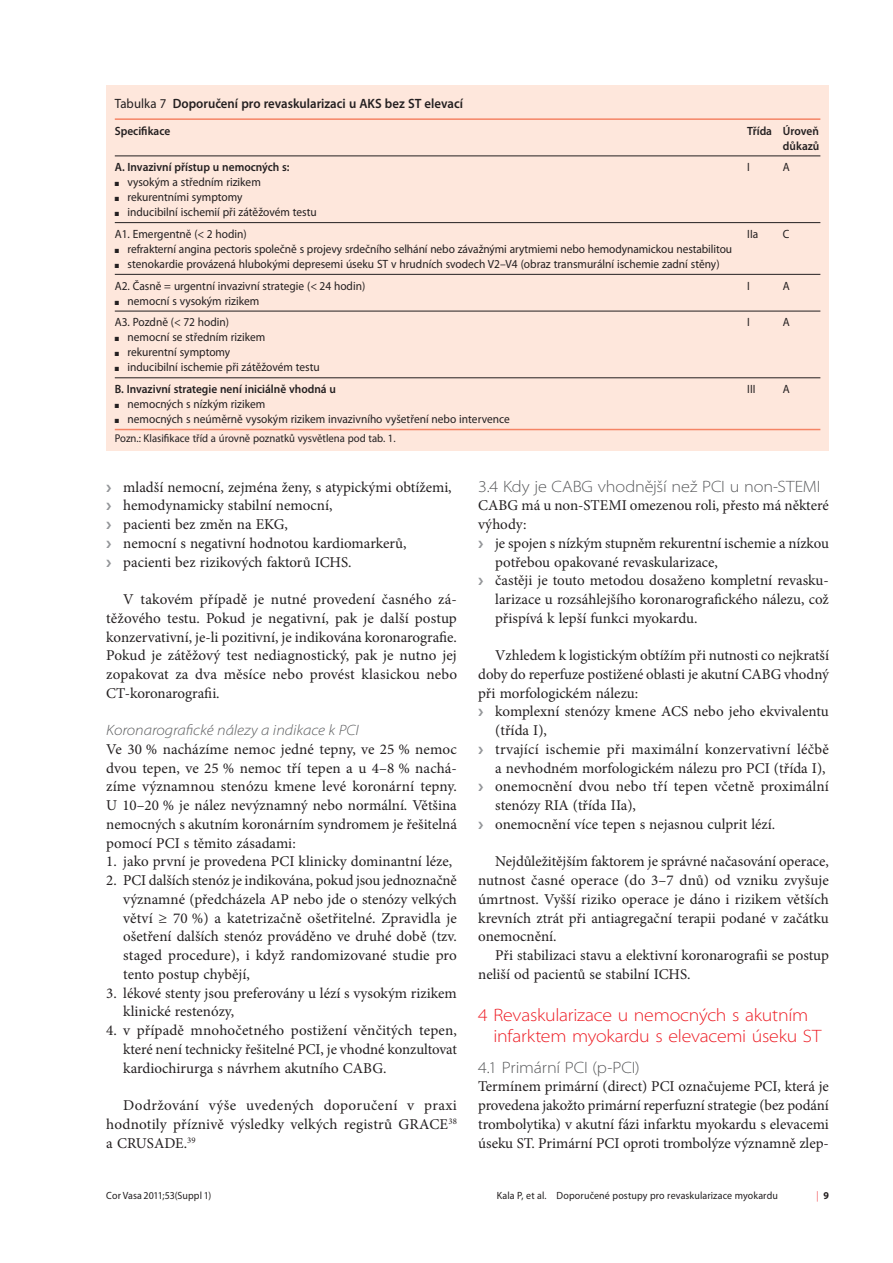
<style>
.page{position:relative;width:893px;height:1263px;background:#fff}
.page>*{position:absolute;margin:0;border:0;box-sizing:border-box;transform-origin:0 0}
.t1{font:300 semi-expanded 18px/21px "Myriad Pro";letter-spacing:-.015em;color:#ed1c24}
.t2{font:300 semi-expanded 16.5px "Myriad Pro";letter-spacing:-.01em;color:#58595b}
.t3{font:15px/18.8px "Minion Pro";color:#231f20;text-align:justify}
.t4{font:italic 300 semi-expanded 15px "Myriad Pro";color:#58595b}
.t5{font:600 13.5px "Myriad Pro";color:#231f20;scale:.95 1}
.t6{font:12px/15px "Myriad Pro";color:#231f20;scale:.95 1}
.t7{font:600 12px/15px "Myriad Pro";color:#231f20;text-align:right;scale:.95 1}
.t8{font:11.25px "Myriad Pro";color:#231f20;scale:.95 1}
.t9{font:10.5px "Myriad Pro";letter-spacing:.01em;color:#231f20;scale:.95 1}
.t10{font:300 10.5px "Myriad Pro";color:#ed1c24;scale:.95 1}
.s1{font-weight:400}
.s2{font-weight:700;color:#231f20}
</style>
<div class="page">
<div style="left:106px;top:85px;width:723px;height:366px;background:#fee7dc"></div>
<hr style="left:115px;top:222px;width:705px;height:1px;background:#231f20">
<hr style="left:115px;top:274px;width:705px;height:1px;background:#231f20">
<hr style="left:115px;top:311px;width:705px;height:1px;background:#231f20">
<hr style="left:115px;top:118px;width:705px;height:2px;background:#f58465">
<hr style="left:115px;top:156px;width:705px;height:1px;background:#231f20">
<hr style="left:115px;top:378px;width:705px;height:1px;background:#231f20">
<hr style="left:115px;top:429px;width:705px;height:1px;background:#f58465">
<p class="t5" style="left:115px;top:98px;width:368px"><span class="s1">Tabulka 7</span> Doporučení pro revaskularizaci u AKS bez ST elevací</p>
<p class="t7" style="left:115px;top:124px;width:60px">Specifikace</p>
<p class="t7" style="left:747px;top:124px;width:77px">Třída Úroveň důkazů</p>
<p class="t7" style="left:115px;top:161px;width:186px">A. Invazivní přístup u nemocných s:</p>
<p class="t6" style="left:128px;top:175px;width:201px">vysokým a středním rizikem rekurentními symptomy<br>inducibilní ischemií při zátěžovém testu</p>
<p class="t6" style="left:747px;top:161px;width:4px">I</p>
<p class="t6" style="left:783px;top:161px;width:9px">A</p>
<p class="t6" style="left:128px;top:227px;width:638px;text-indent:-13px">A1. Emergentně (&lt; 2 hodin)<br>refrakterní angina pectoris společně s projevy srdečního selhání nebo závažnými arytmiemi nebo hemodynamickou nestabilitou stenokardie provázená hlubokými depresemi úseku ST v hrudních svodech V2–V4 (obraz transmurální ischemie zadní stěny)</p>
<p class="t6" style="left:747px;top:227px;width:13px">IIa</p>
<p class="t6" style="left:783px;top:227px;width:8px">C</p>
<p class="t6" style="left:128px;top:279px;width:252px;text-indent:-13px">A2. Časně = urgentní invazivní strategie (&lt; 24 hodin) nemocní s vysokým rizikem</p>
<p class="t6" style="left:747px;top:279px;width:4px">I</p>
<p class="t6" style="left:783px;top:279px;width:9px">A</p>
<p class="t6" style="left:128px;top:316px;width:204px;text-indent:-13px">A3. Pozdně (&lt; 72 hodin)<br>nemocní se středním rizikem<br>rekurentní symptomy<br>inducibilní ischemie při zátěžovém testu</p>
<p class="t6" style="left:747px;top:316px;width:4px">I</p>
<p class="t6" style="left:783px;top:316px;width:9px">A</p>
<p class="t7" style="left:115px;top:382px;width:234px">B. Invazivní strategie není iniciálně vhodná u</p>
<p class="t6" style="left:128px;top:397px;width:404px">nemocných s nízkým rizikem<br>nemocných s neúměrně vysokým rizikem invazivního vyšetření nebo intervence</p>
<p class="t6" style="left:747px;top:382px;width:10px">III</p>
<p class="t6" style="left:783px;top:382px;width:9px">A</p>
<p class="t8" style="left:115px;top:434px;width:297px">Pozn.: Klasifikace tříd a úrovně poznatků vysvětlena pod tab. 1.</p>
<p class="t3" style="left:123px;top:479px;width:330px;text-align:left">mladší nemocní, zejména ženy, s atypickými obtížemi, hemodynamicky stabilní nemocní,<br>pacienti bez změn na EKG,<br>nemocní s negativní hodnotou kardiomarkerů, pacienti bez rizikových faktorů ICHS.</p>
<p class="t3" style="left:106px;top:591px;width:352px;text-indent:17px">V takovém případě je nutné provedení časného zá&shy;těžového testu. Pokud je negativní, pak je další postup konzervativní, je-li pozitivní, je indikována koronarografie.<br>Pokud je zátěžový test nediagnostický, pak je nutno jej zopakovat za dva měsíce nebo provést klasickou nebo CT-koronarografii.</p>
<p class="t4" style="left:106px;top:724px;width:254px">Koronarografické nálezy a indikace k PCI</p>
<p class="t3" style="left:106px;top:741px;width:352px">Ve 30 % nacházíme nemoc jedné tepny, ve 25 % nemoc dvou tepen, ve 25 % nemoc tří tepen a u 4–8 % nachá&shy;zíme významnou stenózu kmene levé koronární tepny.<br>U 10–20 % je nález nevýznamný nebo normální. Většina nemocných s akutním koronárním syndromem je řešitelná pomocí PCI s těmito zásadami:</p>
<p class="t3" style="left:106px;top:853px;width:347px">1. jako první je provedena PCI klinicky dominantní léze,</p>
<p class="t3" style="left:123px;top:872px;width:335px;text-indent:-17px">2. PCI dalších stenóz je indikována, pokud jsou jednoznačně významné (předcházela AP nebo jde o stenózy velkých větví ≥ 70 %) a katetrizačně ošetřitelné. Zpravidla je ošetření dalších stenóz prováděno ve druhé době (tzv. staged procedure), i když randomizované studie pro tento postup chybějí,</p>
<p class="t3" style="left:123px;top:985px;width:335px;text-indent:-17px">3. lékové stenty jsou preferovány u lézí s vysokým rizikem klinické restenózy,</p>
<p class="t3" style="left:123px;top:1022px;width:335px;text-indent:-17px">4. v případě mnohočetného postižení věnčitých tepen, které není technicky řešitelné PCI, je vhodné konzultovat kardiochirurga s návrhem akutního CABG.</p>
<p class="t3" style="left:106px;top:1097px;width:352px;text-indent:17px">Dodržování výše uvedených doporučení v praxi hodnotily příznivě výsledky velkých registrů GRACE<sup>38 </sup>a CRUSADE.<sup>39</sup></p>
<p class="t2" style="left:478px;top:480px;width:344px">3.4 Kdy je CABG vhodnější než PCI u non-STEMI</p>
<p class="t3" style="left:478px;top:497px;width:352px">CABG má u non-STEMI omezenou roli, přesto má některé výhody:</p>
<p class="t3" style="left:495px;top:535px;width:335px;text-align:left">je spojen s nízkým stupněm rekurentní ischemie a nízkou potřebou opakované revaskularizace,<br>častěji je touto metodou dosaženo kompletní revasku&shy;larizace u rozsáhlejšího koronarografického nálezu, což přispívá k lepší funkci myokardu.</p>
<p class="t3" style="left:478px;top:647px;width:352px;text-indent:17px">Vzhledem k logistickým obtížím při nutnosti co nejkratší doby do reperfuze postižené oblasti je akutní CABG vhodný při morfologickém nálezu:</p>
<p class="t3" style="left:495px;top:704px;width:335px;text-align:left">komplexní stenózy kmene ACS nebo jeho ekvivalentu (třída I),<br>trvající ischemie při maximální konzervativní léčbě a nevhodném morfologickém nálezu pro PCI (třída I), onemocnění dvou nebo tří tepen včetně proximální stenózy RIA (třída IIa),<br>onemocnění více tepen s nejasnou culprit lézí.</p>
<p class="t3" style="left:478px;top:853px;width:352px;text-indent:17px">Nejdůležitějším faktorem je správné načasování operace, nutnost časné operace (do 3–7 dnů) od vzniku zvyšuje úmrtnost. Vyšší riziko operace je dáno i rizikem větších krevních ztrát při antiagregační terapii podané v začátku onemocnění.</p>
<p class="t3" style="left:478px;top:947px;width:352px;text-indent:17px">Při stabilizaci stavu a elektivní koronarografii se postup neliší od pacientů se stabilní ICHS.</p>
<p class="t1" style="left:493px;top:1006px;width:329px;text-indent:-15px">4 Revaskularizace u nemocných s akutním infarktem myokardu s elevacemi úseku ST</p>
<p class="t2" style="left:478px;top:1061px;width:163px">4.1 Primární PCI (p-PCI)</p>
<p class="t3" style="left:478px;top:1078px;width:352px">Termínem primární (direct) PCI označujeme PCI, která je provedena jakožto primární reperfuzní strategie (bez podání trombolytika) v akutní fázi infarktu myokardu s elevacemi úseku ST. Primární PCI oproti trombolýze významně zlep-</p>
<p class="t9" style="left:106px;top:1191px;width:112px">Cor Vasa 2011;53(Suppl 1)</p>
<p class="t9" style="left:497px;top:1191px;width:297px">Kala P, et al. Doporučené postupy pro revaskularizace myokardu</p>
<p class="t10" style="left:816px;top:1189px;width:15px">| <span class="s2">9</span></p>
</div>
